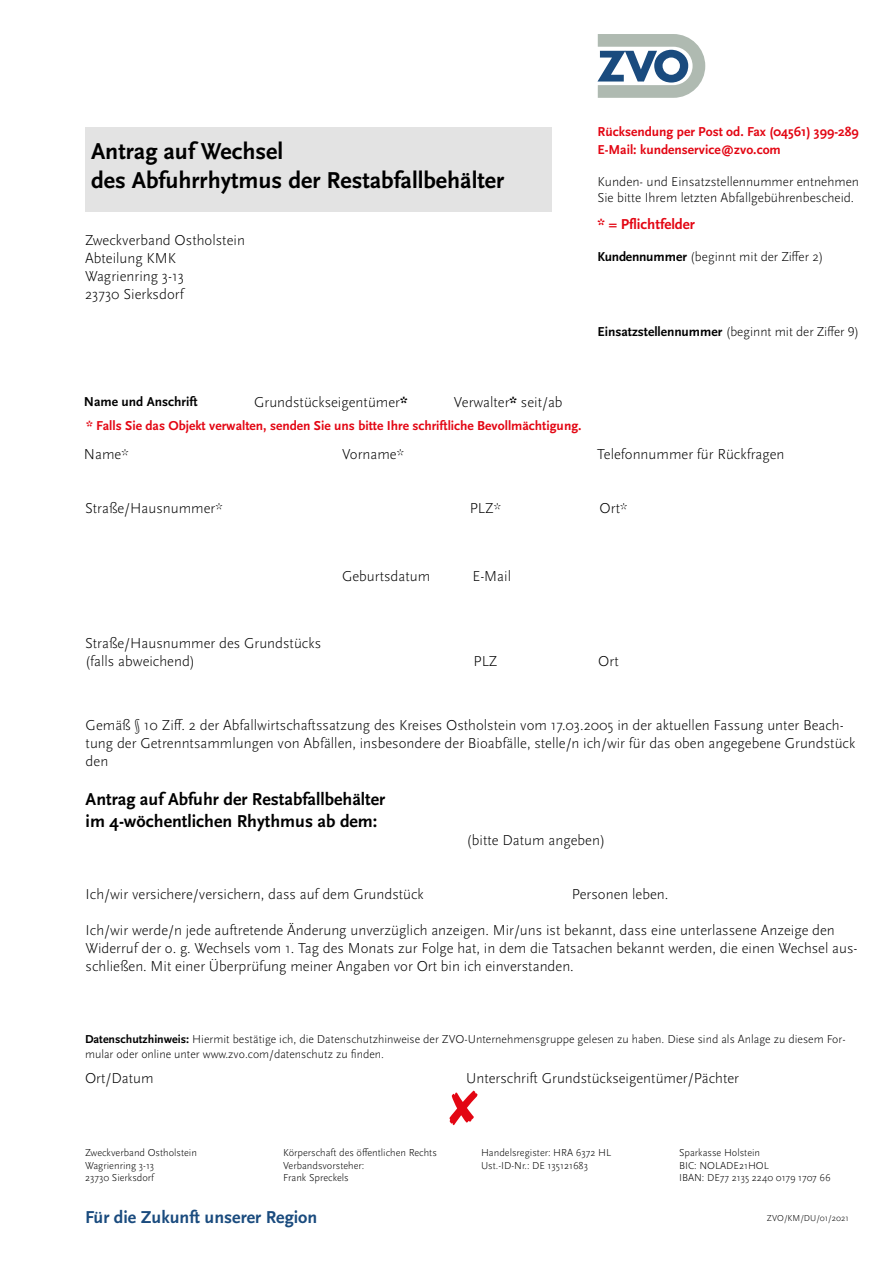
<style>
.page{position:relative;width:893px;height:1263px;background:#fff}
.page>*{position:absolute;margin:0;border:0;box-sizing:border-box;transform-origin:0 0}
.t1{font:700 24px/28.8px "Scala Sans Pro";color:#000}
.t2{font:700 18px/21.6px "Scala Sans Pro";color:#000}
.t3{font:700 18px "Scala Sans Pro";color:#1a4b7e}
.t4{font:300 15px/18px "Scala Sans Pro";color:#000}
.t5{font:700 15px "Scala Sans Pro";color:#e30613}
.t6{font:300 13.5px/16.2px "Scala Sans Pro";color:#000}
.t7{font:700 13.5px/18px "Scala Sans Pro";color:#e30613}
.t8{font:700 13.5px "Scala Sans Pro";color:#000}
.t9{font:300 12px/14.4px "Scala Sans Pro";color:#000}
.t10{font:300 10.5px/12.6px "Scala Sans Pro";color:#000}
.t11{font:300 9px "Scala Sans Pro";color:#000}
.s1{font-weight:700}
</style>
<div class="page">
<svg style="left:597px;top:34px;width:108px;height:64px"></svg>
<div style="left:85px;top:127px;width:466px;height:85px;background:#e3e3e3"></div>
<svg style="left:449px;top:1091px;width:29px;height:34px"></svg>
<h1 class="t1" style="left:91px;top:136px;width:415px">Antrag auf Wechsel<br>des Abfuhrrhytmus der Restabfallbehälter</h1>
<p class="t4" style="left:85px;top:231px;width:161px">Zweckverband Ostholstein<br>Abteilung KMK<br>Wagrienring 3-13<br>23730 Sierksdorf</p>
<p class="t7" style="left:597px;top:122px;width:263px">Rücksendung per Post od. Fax (04561) 399-289<br>E-Mail: kundenservice@zvo.com</p>
<p class="t6" style="left:597px;top:173px;width:263px">Kunden- und Einsatzstellennummer entnehmen<br>Sie bitte Ihrem letzten Abfallgebührenbescheid.</p>
<p class="t5" style="left:597px;top:214px;width:99px">* = Pflichtfelder</p>
<p class="t6" style="left:597px;top:248px;width:227px"><span class="s1">Kundennummer</span> (beginnt mit der Ziffer 2)</p>
<p class="t6" style="left:597px;top:322px;width:263px"><span class="s1">Einsatzstellennummer</span> (beginnt mit der Ziffer 9)</p>
<p class="t8" style="left:84px;top:392px;width:115px">Name und Anschrift</p>
<p class="t7" style="left:86px;top:415px;width:497px">* Falls Sie das Objekt verwalten, senden Sie uns bitte Ihre schriftliche Bevollmächtigung.</p>
<p class="t4" style="left:454px;top:393px;width:110px">Verwalter<span class="s1">*</span> seit/ab</p>
<p class="t4" style="left:254px;top:393px;width:155px">Grundstückseigentümer<span class="s1">*</span></p>
<p class="t4" style="left:84px;top:445px;width:46px">Name*</p>
<p class="t4" style="left:342px;top:445px;width:64px">Vorname*</p>
<p class="t4" style="left:597px;top:445px;width:189px">Telefonnummer für Rückfragen</p>
<p class="t4" style="left:85px;top:499px;width:139px">Straße/Hausnummer*</p>
<p class="t4" style="left:470px;top:499px;width:33px">PLZ*</p>
<p class="t4" style="left:600px;top:499px;width:29px">Ort*</p>
<p class="t4" style="left:85px;top:634px;width:238px">Straße/Hausnummer des Grundstücks (falls abweichend)</p>
<p class="t4" style="left:342px;top:566px;width:90px">Geburtsdatum</p>
<p class="t4" style="left:472px;top:566px;width:40px">E-Mail</p>
<p class="t4" style="left:474px;top:652px;width:26px">PLZ</p>
<p class="t4" style="left:598px;top:652px;width:22px">Ort</p>
<p class="t4" style="left:86px;top:715px;width:771px">Gemäß § 10 Ziff. 2 der Abfallwirtschaftssatzung des Kreises Ostholstein vom 17.03.2005 in der aktuellen Fassung unter Beach&shy;tung der Getrenntsammlungen von Abfällen, insbesondere der Bioabfälle, stelle/n ich/wir für das oben angegebene Grundstück den</p>
<p class="t2" style="left:86px;top:788px;width:301px">Antrag auf Abfuhr der Restabfallbehälter im 4-wöchentlichen Rhythmus ab dem:</p>
<p class="t4" style="left:467px;top:830px;width:140px">(bitte Datum angeben)</p>
<p class="t4" style="left:86px;top:884px;width:340px">Ich/wir versichere/versichern, dass auf dem Grundstück</p>
<p class="t4" style="left:572px;top:884px;width:98px">Personen leben.</p>
<p class="t4" style="left:86px;top:920px;width:773px">Ich/wir werde/n jede auftretende Änderung unverzüglich anzeigen. Mir/uns ist bekannt, dass eine unterlassene Anzeige den<br>Widerruf der o. g. Wechsels vom 1. Tag des Monats zur Folge hat, in dem die Tatsachen bekannt werden, die einen Wechsel aus&shy;schließen. Mit einer Überprüfung meiner Angaben vor Ort bin ich einverstanden.</p>
<p class="t9" style="left:85px;top:1031px;width:762px"><span class="s1">Datenschutzhinweis:</span> Hiermit bestätige ich, die Datenschutzhinweise der ZVO-Unternehmensgruppe gelesen zu haben. Diese sind als Anlage zu diesem For&shy;mular oder online unter www.zvo.com/datenschutz zu finden.</p>
<p class="t4" style="left:85px;top:1068px;width:70px">Ort/Datum</p>
<p class="t4" style="left:466px;top:1068px;width:275px">Unterschrift Grundstückseigentümer/Pächter</p>
<p class="t10" style="left:85px;top:1146px;width:113px">Zweckverband Ostholstein<br>Wagrienring 3-13<br>23730 Sierksdorf</p>
<p class="t10" style="left:283px;top:1146px;width:155px">Körperschaft des öffentlichen Rechts<br>Verbandsvorsteher:<br>Frank Spreckels</p>
<p class="t10" style="left:481px;top:1146px;width:132px">Handelsregister: HRA 6372 HL<br>Ust.-ID-Nr.: DE 135121683</p>
<p class="t10" style="left:679px;top:1146px;width:153px">Sparkasse Holstein<br>BIC: NOLADE21HOL<br>IBAN: DE77 2135 2240 0179 1707 66</p>
<p class="t3" style="left:85px;top:1205px;width:234px">Für die Zukunft unserer Region</p>
<p class="t11" style="left:767px;top:1212px;width:83px">ZVO/KM/DU/01/2021</p>
</div>
